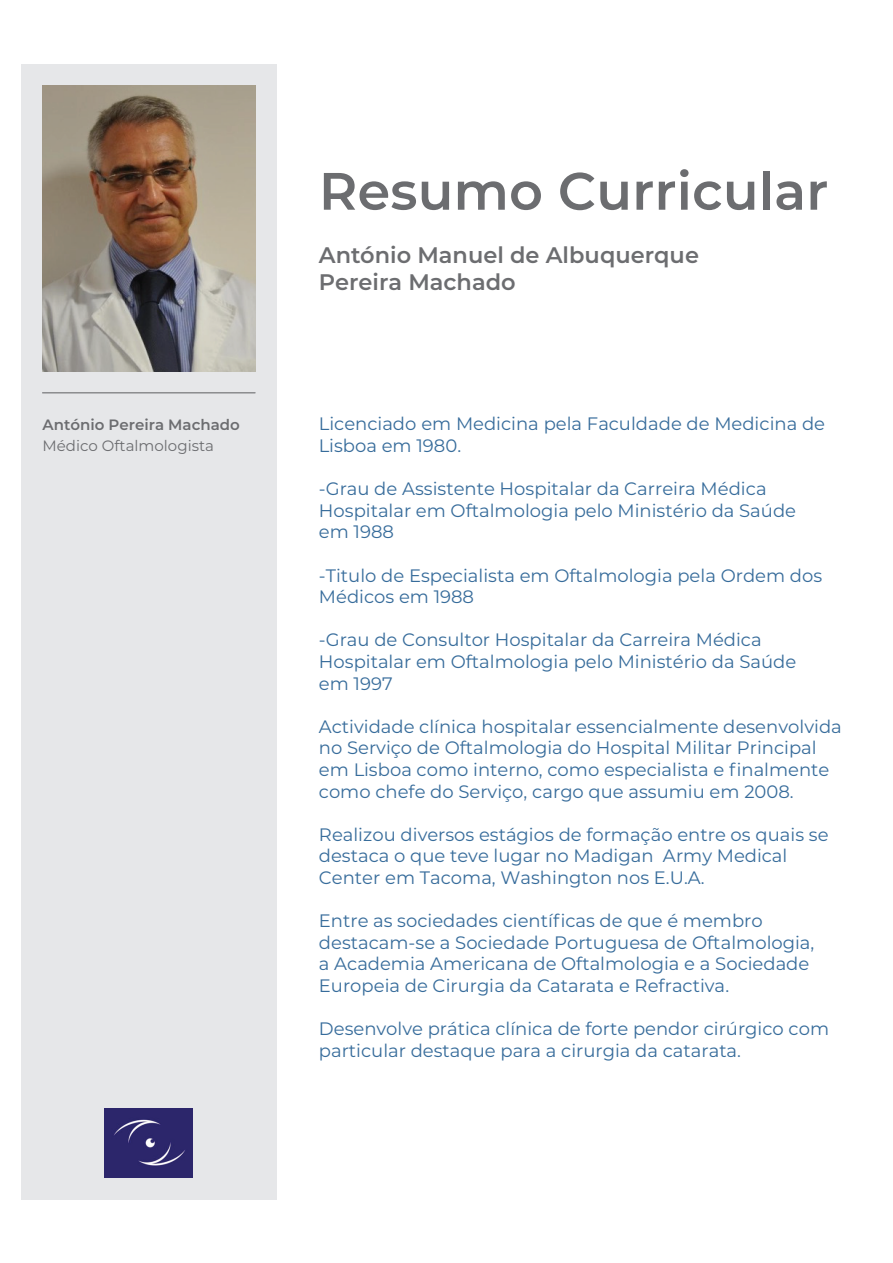
<style>
.page{position:relative;width:893px;height:1263px;background:#fff}
.page>*{position:absolute;margin:0;border:0;box-sizing:border-box;transform-origin:0 0}
.t1{font:600 52.5px "Montserrat";letter-spacing:.005em;color:#6c6d70}
.t2{font:600 22.5px/27px "Montserrat";color:#6c6d70}
.t3{font:18px/21.6px "Montserrat";color:#376c9b}
.t4{font:600 15px "Montserrat";color:#6c6d70}
.t5{font:15px "Montserrat";color:#6c6d70}
</style>
<div class="page">
<div style="left:21px;top:64px;width:255px;height:1135px;background:#e6e7e9"></div>
<hr style="left:43px;top:392px;width:212px;height:1px;background:#6c6d70">
<img style="left:43px;top:85px;width:212px;height:287px">
<img style="left:105px;top:1109px;width:88px;height:69px">
<p class="t4" style="left:43px;top:414px;width:199px">António Pereira Machado</p>
<p class="t5" style="left:43px;top:436px;width:173px">Médico Oftalmologista</p>
<h1 class="t1" style="left:319px;top:154px;width:511px">Resumo Curricular</h1>
<p class="t2" style="left:319px;top:241px;width:382px">António Manuel de Albuquerque<br>Pereira Machado</p>
<p class="t3" style="left:319px;top:413px;width:508px">Licenciado em Medicina pela Faculdade de Medicina de<br>Lisboa em 1980.</p>
<p class="t3" style="left:319px;top:477px;width:479px">-Grau de Assistente Hospitalar da Carreira Médica<br>Hospitalar em Oftalmologia pelo Ministério da Saúde em 1988</p>
<p class="t3" style="left:319px;top:564px;width:505px">-Titulo de Especialista em Oftalmologia pela Ordem dos<br>Médicos em 1988</p>
<p class="t3" style="left:319px;top:629px;width:479px">-Grau de Consultor Hospitalar da Carreira Médica<br>Hospitalar em Oftalmologia pelo Ministério da Saúde em 1997</p>
<p class="t3" style="left:319px;top:715px;width:524px">Actividade clínica hospitalar essencialmente desenvolvida no Serviço de Oftalmologia do Hospital Militar Principal em Lisboa como interno, como especialista e finalmente como chefe do Serviço, cargo que assumiu em 2008.</p>
<p class="t3" style="left:319px;top:823px;width:511px">Realizou diversos estágios de formação entre os quais se destaca o que teve lugar no Madigan Army Medical<br>Center em Tacoma, Washington nos E.U.A.</p>
<p class="t3" style="left:319px;top:909px;width:497px">Entre as sociedades científicas de que é membro destacam-se a Sociedade Portuguesa de Oftalmologia, a Academia Americana de Oftalmologia e a Sociedade Europeia de Cirurgia da Catarata e Refractiva.</p>
<p class="t3" style="left:319px;top:1017px;width:512px">Desenvolve prática clínica de forte pendor cirúrgico com particular destaque para a cirurgia da catarata.</p>
</div>
